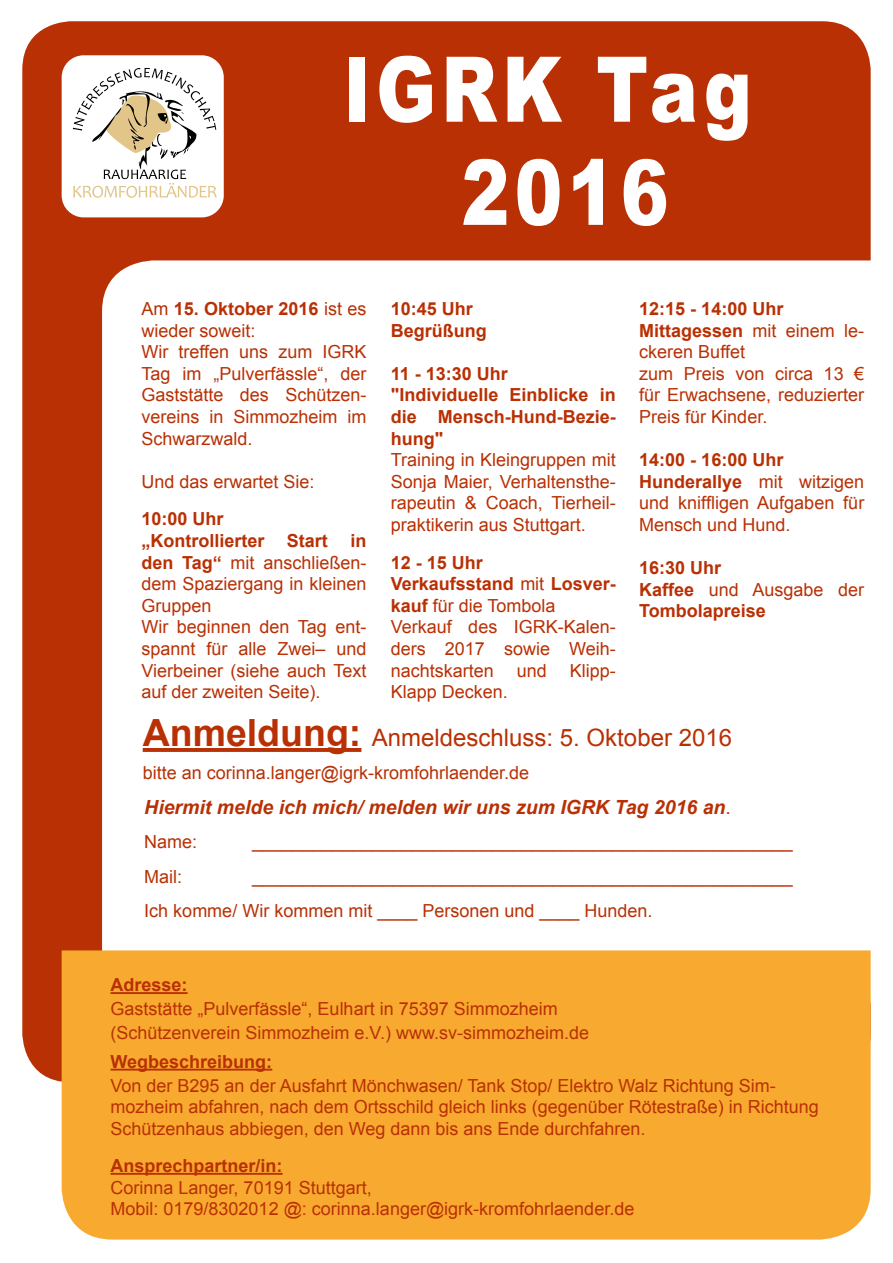
<style>
.page{position:relative;width:893px;height:1263px;background:#fff}
.page>*{position:absolute;margin:0;border:0;box-sizing:border-box;transform-origin:0 0}
.t1{font:900 90.75px/103.2px "Arial";letter-spacing:.07em;color:#fff;text-align:center;scale:.79 1}
.t2{font:24px "Arial";color:#b93004}
.t3{font:italic 700 19.5px "Arial";color:#b93004}
.t4{font:18px/21.6px "Arial";color:#b93004}
.t5{font:700 18px/21.6px "Arial";color:#b93004}
.s1{font-weight:700}
.s2{font-weight:400}
.s3{font-weight:700;font-size:37.5px}
.s4{font-weight:400;font-style:normal}
</style>
<div class="page">
<div style="left:22px;top:21px;width:849px;height:1061px;background:#b93004;border-radius:48px"></div>
<div style="left:102px;top:260px;width:769px;height:690px;background:#fff"></div>
<div style="left:62px;top:950px;width:809px;height:289px;background:#f8aa30"></div>
<svg style="left:143px;top:748px;width:218px;height:4px"></svg>
<hr style="left:111px;top:992px;width:77px;height:2px;background:#b93004">
<hr style="left:111px;top:1069px;width:161px;height:1px;background:#b93004">
<hr style="left:111px;top:1173px;width:172px;height:2px;background:#b93004">
<div style="left:62px;top:55px;width:162px;height:162px;background:#fff;border-radius:22px"></div>
<svg style="left:73px;top:68px;width:144px;height:130px"></svg>
<h1 class="t1" style="left:343px;top:35px;width:519px">IGRK Tag<br>2016</h1>
<p class="t4" style="left:141px;top:298px;width:227px">Am <span class="s1">15. Oktober 2016</span> ist es wieder soweit:<br>Wir treffen uns zum IGRK<br>Tag im „Pulverfässle“, der<br>Gaststätte des Schützen&shy;vereins in Simmozheim im<br>Schwarzwald.</p>
<p class="t4" style="left:141px;top:471px;width:175px">Und das erwartet Sie:</p>
<p class="t5" style="left:141px;top:509px;width:188px">10:00 Uhr „Kontrollierter Start</p>
<p class="t4" style="left:141px;top:530px;width:227px;text-indent:209px"><span class="s1">in den Tag“</span> mit anschließen&shy;dem Spaziergang in kleinen<br>Gruppen<br>Wir beginnen den Tag ent&shy;spannt für alle Zwei– und<br>Vierbeiner (siehe auch Text auf der zweiten Seite).</p>
<p class="t5" style="left:391px;top:298px;width:97px">10:45 Uhr<br>Begrüßung</p>
<p class="t5" style="left:391px;top:363px;width:227px">11 - 13:30 Uhr "Individuelle Einblicke in die Mensch-Hund-Bezie&shy;hung"</p>
<p class="t4" style="left:391px;top:449px;width:227px;text-align:justify">Training in Kleingruppen mit Sonja Maier, Verhaltensthe&shy;rapeutin &amp; Coach, Tierheil&shy;praktikerin aus Stuttgart.</p>
<p class="t4" style="left:391px;top:552px;width:226px"><span class="s1">12 - 15 Uhr<br>Verkaufsstand</span> mit <span class="s1">Losver&shy;kauf</span> für die Tombola<br>Verkauf des IGRK-Kalen&shy;ders 2017 sowie Weih&shy;nachtskarten</p>
<p class="t4" style="left:517px;top:660px;width:32px">und</p>
<p class="t4" style="left:570px;top:660px;width:48px">Klipp-</p>
<p class="t4" style="left:391px;top:681px;width:119px">Klapp Decken.</p>
<p class="t4" style="left:639px;top:298px;width:226px"><span class="s1">12:15 - 14:00 Uhr<br>Mittagessen</span> mit einem le&shy;ckeren Buffet<br>zum Preis von circa 13 € für Erwachsene, reduzierter<br>Preis für Kinder.</p>
<p class="t4" style="left:639px;top:449px;width:227px"><span class="s1">14:00 - 16:00 Uhr<br>Hunderallye</span> mit witzigen und kniffligen Aufgaben für<br>Mensch und Hund.</p>
<p class="t5" style="left:639px;top:558px;width:226px">16:30 Uhr<br>Kaffee <span class="s2">und Ausgabe der<br></span>Tombolapreise</p>
<h2 class="t2" style="left:143px;top:722px;width:591px"><span class="s3">Anmeldung:</span> Anmeldeschluss: 5. Oktober 2016</h2>
<p class="t4" style="left:143px;top:762px;width:388px">bitte an corinna.langer@igrk-kromfohrlaender.de</p>
<p class="t3" style="left:144px;top:794px;width:588px">Hiermit melde ich mich/ melden wir uns zum IGRK Tag 2016 an<span class="s4">.</span></p>
<p class="t4" style="left:144px;top:831px;width:55px">Name:</p>
<p class="t4" style="left:252px;top:831px;width:542px">______________________________________________________</p>
<p class="t4" style="left:144px;top:866px;width:39px">Mail:</p>
<p class="t4" style="left:144px;top:859px;width:650px;line-height:34.5px;text-indent:108px">______________________________________________________<br>Ich komme/ Wir kommen mit ____ Personen und ____ Hunden.</p>
<p class="t5" style="left:111px;top:974px;width:79px">Adresse:</p>
<p class="t4" style="left:111px;top:997px;width:480px;line-height:24px">Gaststätte „Pulverfässle“, Eulhart in 75397 Simmozheim (Schützenverein Simmozheim e.V.) www.sv-simmozheim.de</p>
<p class="t5" style="left:111px;top:1051px;width:163px">Wegbeschreibung:</p>
<p class="t4" style="left:111px;top:1075px;width:710px">Von der B295 an der Ausfahrt Mönchwasen/ Tank Stop/ Elektro Walz Richtung Sim&shy;mozheim abfahren, nach dem Ortsschild gleich links (gegenüber Rötestraße) in Richtung<br>Schützenhaus abbiegen, den Weg dann bis ans Ende durchfahren.</p>
<p class="t5" style="left:111px;top:1155px;width:174px">Ansprechpartner/in:</p>
<p class="t4" style="left:111px;top:1176px;width:525px">Corinna Langer, 70191 Stuttgart,<br>Mobil: 0179/8302012 @: corinna.langer@igrk-kromfohrlaender.de</p>
</div>
